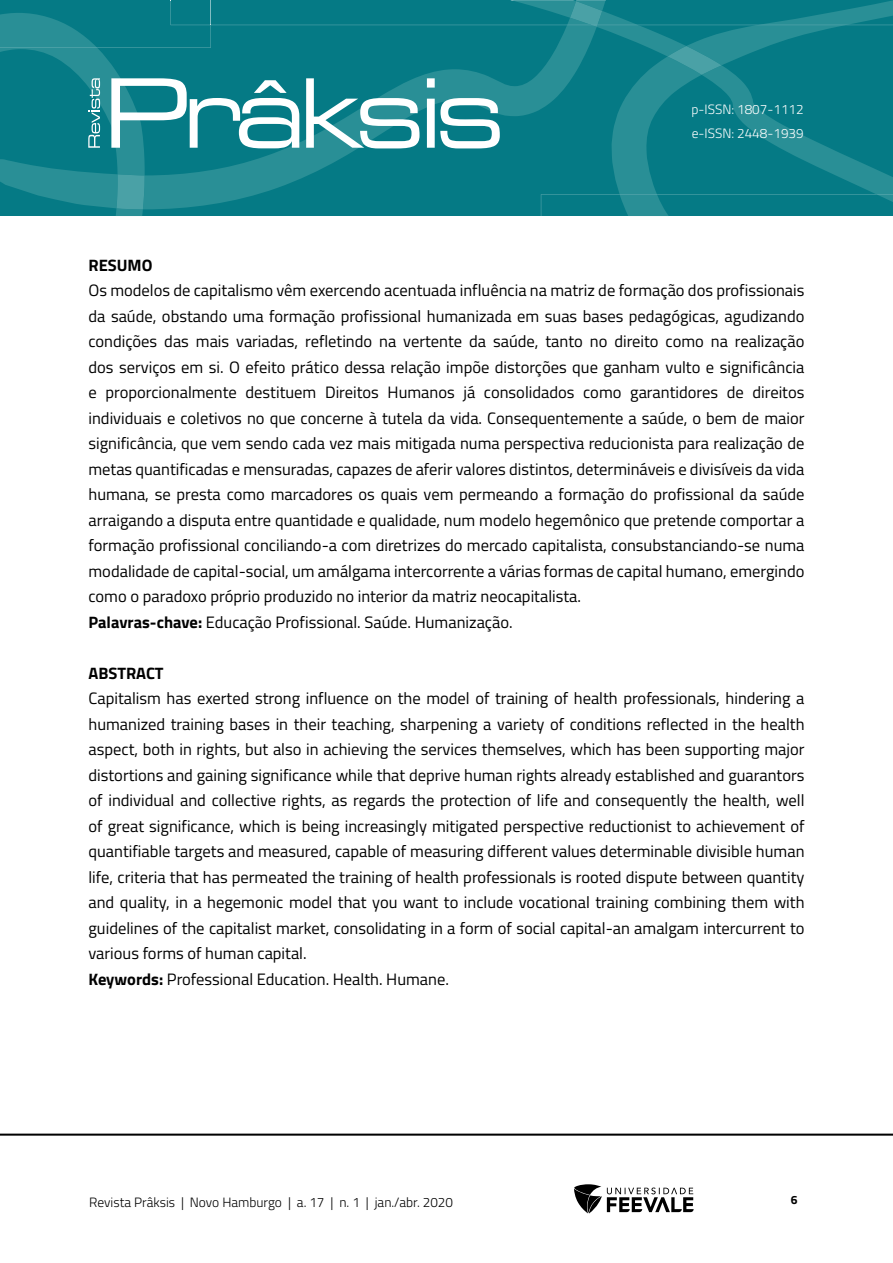
<style>
.page{position:relative;width:893px;height:1263px;background:#fff}
.page>*{position:absolute;margin:0;border:0;box-sizing:border-box;transform-origin:0 0}
.Resumo{font:16.5px/25.5px "Titillium Web";color:#000;text-align:justify}
.Resumo-2{font:700 16.5px "Titillium Web";color:#000}
.t1{font:300 13.5px "Titillium Web";color:#000}
.t2{font:300 13.5px/24px "Titillium Web";color:#fff}
.t3{font:700 12px "Titillium Web";color:#000}
.s1{font-weight:700}
</style>
<div class="page">
<hr style="left:0;top:1133px;width:893px;height:3px;background:#000">
<svg style="left:574px;top:1184px;width:120px;height:29px"></svg>
<svg style="left:0;top:0;width:893px;height:216px;background:#19858e"></svg>
<p class="t2" style="left:691px;top:97px;width:114px">p-ISSN: 1807-1112 e-ISSN: 2448-1939</p>
<p class="Resumo-2" style="left:88px;top:252px;width:66px">RESUMO</p>
<p class="Resumo" style="left:88px;top:277px;width:717px">Os modelos de capitalismo vêm exercendo acentuada influência na matriz de formação dos profissionais da saúde, obstando uma formação profissional humanizada em suas bases pedagógicas, agudizando condições das mais variadas, refletindo na vertente da saúde, tanto no direito como na realização dos serviços em si. O efeito prático dessa relação impõe distorções que ganham vulto e significância e proporcionalmente destituem Direitos Humanos já consolidados como garantidores de direitos individuais e coletivos no que concerne à tutela da vida. Consequentemente a saúde, o bem de maior significância, que vem sendo cada vez mais mitigada numa perspectiva reducionista para realização de metas quantificadas e mensuradas, capazes de aferir valores distintos, determináveis e divisíveis da vida humana, se presta como marcadores os quais vem permeando a formação do profissional da saúde arraigando a disputa entre quantidade e qualidade, num modelo hegemônico que pretende comportar a formação profissional conciliando-a com diretrizes do mercado capitalista, consubstanciando-se numa modalidade de capital-social, um amálgama intercorrente a várias formas de capital humano, emergindo como o paradoxo próprio produzido no interior da matriz neocapitalista.</p>
<p class="Resumo" style="left:88px;top:608px;width:426px"><span class="s1">Palavras-chave:</span> Educação Profissional. Saúde. Humanização.</p>
<p class="Resumo-2" style="left:88px;top:660px;width:77px">ABSTRACT</p>
<p class="Resumo" style="left:88px;top:685px;width:718px">Capitalism has exerted strong influence on the model of training of health professionals, hindering a humanized training bases in their teaching, sharpening a variety of conditions reflected in the health aspect, both in rights, but also in achieving the services themselves, which has been supporting major distortions and gaining significance while that deprive human rights already established and guarantors of individual and collective rights, as regards the protection of life and consequently the health, well of great significance, which is being increasingly mitigated perspective reductionist to achievement of quantifiable targets and measured, capable of measuring different values determinable divisible human life, criteria that has permeated the training of health professionals is rooted dispute between quantity and quality, in a hegemonic model that you want to include vocational training combining them with guidelines of the capitalist market, consolidating in a form of social capital-an amalgam intercurrent to various forms of human capital.</p>
<p class="Resumo" style="left:88px;top:965px;width:362px"><span class="s1">Keywords:</span> Professional Education. Health. Humane.</p>
<p class="t1" style="left:89px;top:1192px;width:365px">Revista Prâksis | Novo Hamburgo | a. 17 | n. 1 | jan./abr. 2020</p>
<p class="t3" style="left:791px;top:1190px;width:8px">6</p>
</div>
